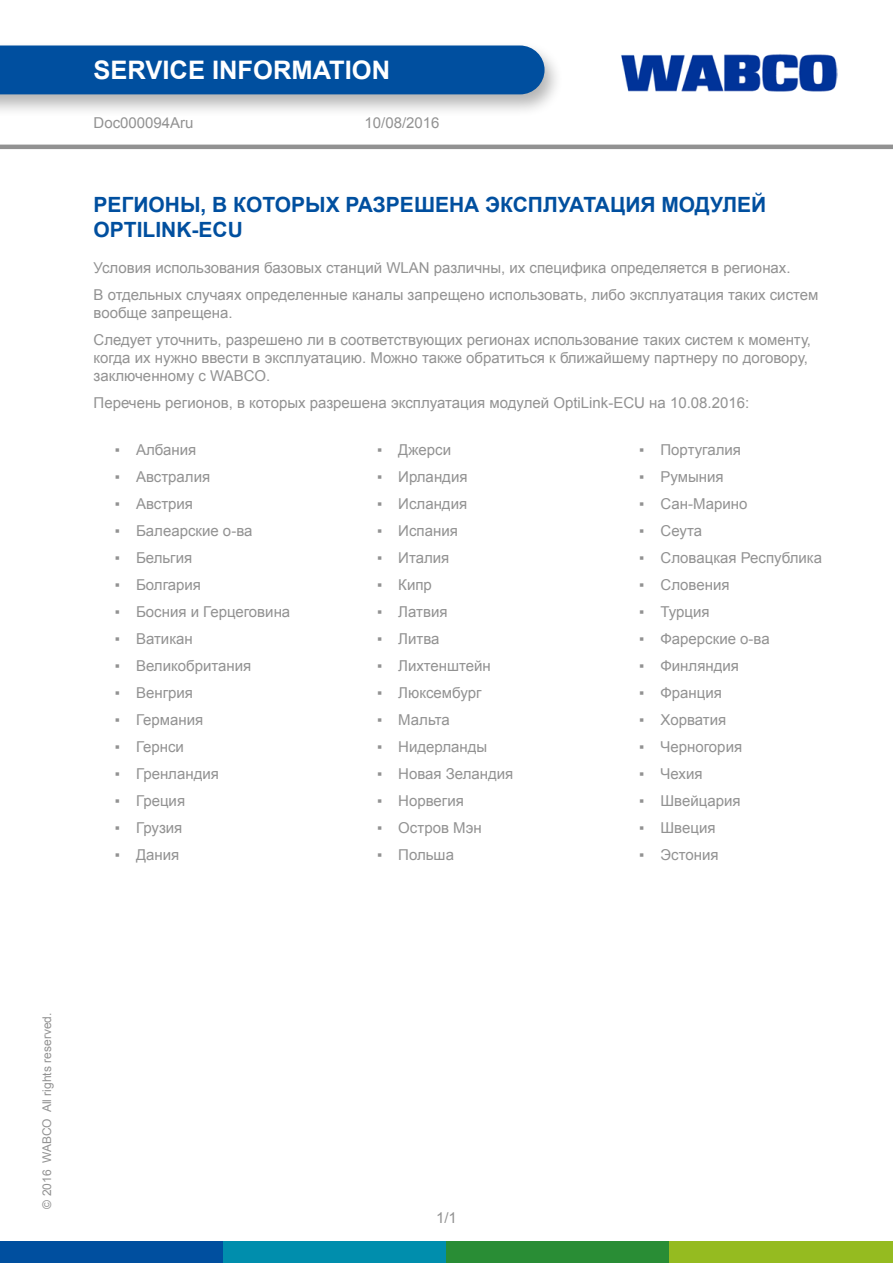
<style>
.page{position:relative;width:893px;height:1263px;background:#fff}
.page>*{position:absolute;margin:0;border:0;box-sizing:border-box;transform-origin:0 0}
.t1{font:700 25.5px "Arial";color:#fff}
.t2{font:700 21px/25.2px "Arial";color:#004f9f}
.t3{font:15px/27px "Arial";color:#929292}
.t4{font:12px "Arial";color:#929292}
</style>
<div class="page">
<div style="left:0;top:41px;width:564px;height:76px;background:#000;opacity:.3"></div>
<div style="left:0;top:45px;width:545px;height:49px;background:#004f9f"></div>
<img style="left:621px;top:54px;width:217px;height:37px">
<div style="left:0;top:1242px;width:223px;height:21px;background:#004f9f"></div>
<div style="left:223px;top:1242px;width:223px;height:21px;background:#008ead"></div>
<div style="left:446px;top:1242px;width:224px;height:21px;background:#298d35"></div>
<div style="left:670px;top:1242px;width:223px;height:21px;background:#95bb20"></div>
<hr style="left:0;top:145px;width:893px;height:4px;background:#929292">
<h1 class="t1" style="left:94px;top:53px;width:298px">SERVICE INFORMATION</h1>
<p class="t3" style="left:94px;top:109px;width:102px">Doc000094Aru</p>
<p class="t3" style="left:365px;top:109px;width:77px">10/08/2016</p>
<h2 class="t2" style="left:94px;top:192px;width:674px">РЕГИОНЫ, В КОТОРЫХ РАЗРЕШЕНА ЭКСПЛУАТАЦИЯ МОДУЛЕЙ<br>OPTILINK-ECU</h2>
<p class="t3" style="left:94px;top:254px;width:726px">Условия использования базовых станций WLAN различны, их специфика определяется в регионах.<br>В отдельных случаях определенные каналы запрещено использовать, либо эксплуатация таких систем</p>
<p class="t3" style="left:94px;top:299px;width:719px">вообще запрещена.<br>Следует уточнить, разрешено ли в соответствующих регионах использование таких систем к моменту,</p>
<p class="t3" style="left:94px;top:349px;width:716px;line-height:18px">когда их нужно ввести в эксплуатацию. Можно также обратиться к ближайшему партнеру по договору, заключенному с WABCO.</p>
<p class="t3" style="left:94px;top:389px;width:657px">Перечень регионов, в которых разрешена эксплуатация модулей OptiLink-ECU на 10.08.2016:</p>
<p class="t3" style="left:115px;top:437px;width:83px">▪ Албания</p>
<p class="t3" style="left:115px;top:464px;width:97px">▪ Австралия</p>
<p class="t3" style="left:115px;top:491px;width:80px">▪ Австрия</p>
<p class="t3" style="left:115px;top:518px;width:139px">▪ Балеарские о-ва</p>
<p class="t3" style="left:115px;top:545px;width:79px">▪ Бельгия</p>
<p class="t3" style="left:115px;top:572px;width:88px">▪ Болгария</p>
<p class="t3" style="left:115px;top:599px;width:177px">▪ Босния и Герцеговина</p>
<p class="t3" style="left:115px;top:626px;width:80px">▪ Ватикан</p>
<p class="t3" style="left:115px;top:653px;width:138px">▪ Великобритания</p>
<p class="t3" style="left:115px;top:680px;width:80px">▪ Венгрия</p>
<p class="t3" style="left:115px;top:707px;width:90px">▪ Германия</p>
<p class="t3" style="left:115px;top:734px;width:71px">▪ Гернси</p>
<p class="t3" style="left:115px;top:761px;width:106px">▪ Гренландия</p>
<p class="t3" style="left:115px;top:788px;width:72px">▪ Греция</p>
<p class="t3" style="left:115px;top:815px;width:69px">▪ Грузия</p>
<p class="t3" style="left:115px;top:842px;width:66px">▪ Дания</p>
<p class="t3" style="left:639px;top:437px;width:103px">▪ Португалия</p>
<p class="t3" style="left:639px;top:464px;width:86px">▪ Румыния</p>
<p class="t3" style="left:639px;top:491px;width:110px">▪ Сан-Марино</p>
<p class="t3" style="left:639px;top:518px;width:64px">▪ Сеута</p>
<p class="t3" style="left:639px;top:545px;width:184px">▪ Словацкая Республика</p>
<p class="t3" style="left:639px;top:572px;width:92px">▪ Словения</p>
<p class="t3" style="left:639px;top:599px;width:72px">▪ Турция</p>
<p class="t3" style="left:639px;top:626px;width:132px">▪ Фарерские о-ва</p>
<p class="t3" style="left:639px;top:653px;width:101px">▪ Финляндия</p>
<p class="t3" style="left:639px;top:680px;width:84px">▪ Франция</p>
<p class="t3" style="left:639px;top:707px;width:88px">▪ Хорватия</p>
<p class="t3" style="left:639px;top:734px;width:104px">▪ Черногория</p>
<p class="t3" style="left:639px;top:761px;width:65px">▪ Чехия</p>
<p class="t3" style="left:639px;top:788px;width:103px">▪ Швейцария</p>
<p class="t3" style="left:639px;top:815px;width:78px">▪ Швеция</p>
<p class="t3" style="left:639px;top:842px;width:81px">▪ Эстония</p>
<p class="t3" style="left:377px;top:437px;width:76px">▪ Джерси</p>
<p class="t3" style="left:377px;top:464px;width:92px">▪ Ирландия</p>
<p class="t3" style="left:377px;top:491px;width:92px">▪ Исландия</p>
<p class="t3" style="left:377px;top:518px;width:82px">▪ Испания</p>
<p class="t3" style="left:377px;top:545px;width:74px">▪ Италия</p>
<p class="t3" style="left:377px;top:572px;width:56px">▪ Кипр</p>
<p class="t3" style="left:377px;top:599px;width:72px">▪ Латвия</p>
<p class="t3" style="left:377px;top:626px;width:64px">▪ Литва</p>
<p class="t3" style="left:377px;top:653px;width:115px">▪ Лихтенштейн</p>
<p class="t3" style="left:377px;top:680px;width:106px">▪ Люксембург</p>
<p class="t3" style="left:377px;top:707px;width:74px">▪ Мальта</p>
<p class="t3" style="left:377px;top:734px;width:112px">▪ Нидерланды</p>
<p class="t3" style="left:377px;top:761px;width:138px">▪ Новая Зеландия</p>
<p class="t3" style="left:377px;top:788px;width:88px">▪ Норвегия</p>
<p class="t3" style="left:377px;top:815px;width:106px">▪ Остров Мэн</p>
<p class="t3" style="left:377px;top:842px;width:78px">▪ Польша</p>
<p class="t4" style="left:39px;top:1208px;width:197px;rotate:-90deg">© 2016 WABCO All rights reserved.</p>
<p class="t3" style="left:436px;top:1204px;width:22px">1/1</p>
</div>
